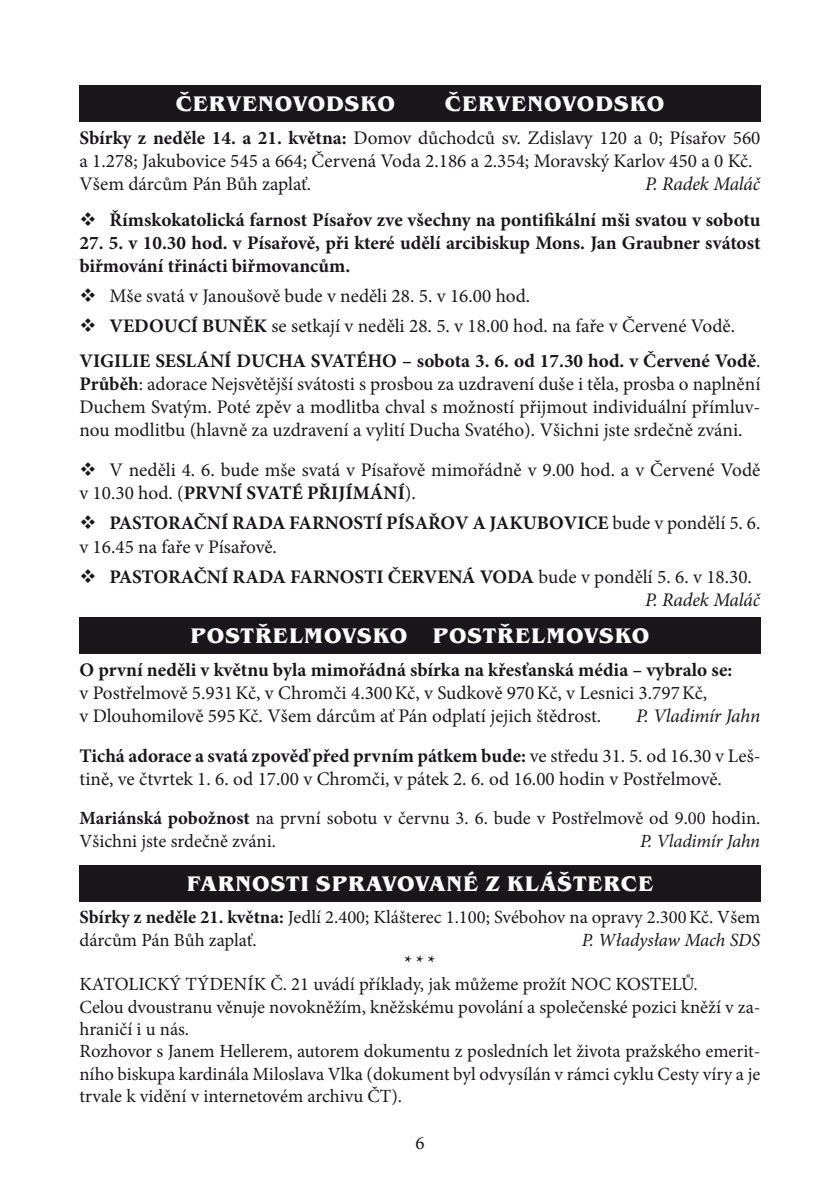
<style>
.page{position:relative;width:840px;height:1191px;background:#fff}
.page>*{position:absolute;margin:0;border:0;box-sizing:border-box;transform-origin:0 0}
.t1{font:700 21.8px "Benguiat Itc TOT";letter-spacing:.045em;color:#fff}
.t2{font:19.2px/23px "Minion Pro";color:#1a171c}
.t3{font:700 19.2px/23px "Minion Pro";color:#1a171c}
.t4{font:italic 19.2px "Minion Pro";letter-spacing:-.005em;color:#1a171c}
.t5{font:19px "Minion Pro";color:#1a171c}
.t6{font:18.6px/22.4px "Minion Pro";color:#1a171c}
.t7{font:italic 18.6px "Minion Pro";letter-spacing:-.01em;color:#1a171c}
.t8{font:700 18.6px "Minion Pro";color:#1a171c}
.s1{font-weight:700}
.s2{font-weight:400}
.s3{font-style:italic}
.s4{font-weight:400;font-style:italic}
</style>
<div class="page">
<div style="left:79px;top:85px;width:681px;height:36px;background:#1a171c"></div>
<div style="left:79px;top:617px;width:681px;height:36px;background:#1a171c"></div>
<div style="left:79px;top:865px;width:681px;height:36px;background:#1a171c"></div>
<p class="t1" style="left:176px;top:91px;width:221px">ČERVENOVODSKO</p>
<p class="t1" style="left:444px;top:91px;width:221px">ČERVENOVODSKO</p>
<p class="t2" style="left:79px;top:127px;width:682px"><span class="s1">Sbírky z neděle 14. a 21. května:</span> Domov důchodců sv. Zdislavy 120 a 0; Písařov 560 a 1.278; Jakubovice 545 a 664; Červená Voda 2.186 a 2.354; Moravský Karlov 450 a 0 Kč.<br>Všem dárcům Pán Bůh zaplať.</p>
<p class="t4" style="left:645px;top:171px;width:116px">P. Radek Maláč</p>
<p class="t3" style="left:79px;top:208px;width:682px">❖ Římskokatolická farnost Písařov zve všechny na pontifikální mši svatou v sobotu</p>
<p class="t3" style="left:79px;top:231px;width:682px">27. 5. v 10.30 hod. v Písařově, při které udělí arcibiskup Mons. Jan Graubner svátost biřmování třinácti biřmovancům.</p>
<p class="t2" style="left:79px;top:284px;width:452px">❖ Mše svatá v Janoušově bude v neděli 28. 5. v 16.00 hod.</p>
<p class="t3" style="left:79px;top:314px;width:45px">❖ VEDO</p>
<p class="t3" style="left:164px;top:314px;width:79px">UCÍ BUNĚK</p>
<p class="t2" style="left:271px;top:314px;width:465px">se setkají v neděli 28. 5. v 18.00 hod. na faře v Červené Vodě.</p>
<p class="t3" style="left:79px;top:349px;width:45px">VIGILIE</p>
<p class="t3" style="left:155px;top:349px;width:12px">SESLÁNÍ</p>
<p class="t2" style="left:79px;top:350px;width:682px;text-align:justify;text-indent:157px"><span class="s1">DUCHA SVATÉHO – sobota 3. 6. od 17.30 hod. v Červené Vodě</span>.<br><span class="s1">Průběh</span>: adorace Nejsvětější svátosti s prosbou za uzdravení duše i těla, prosba o naplnění Duchem Svatým. Poté zpěv a modlitba chval s možností přijmout individuální přímluv&shy;nou modlitbu (hlavně za uzdravení a vylití Ducha Svatého). Všichni jste srdečně zváni.</p>
<p class="t2" style="left:79px;top:458px;width:682px">❖ V neděli 4. 6. bude mše svatá v Písařově mimořádně v 9.00 hod. a v Červené Vodě v 10.30 hod. (<span class="s1">PRVNÍ</span></p>
<p class="t3" style="left:246px;top:481px;width:112px">SVATÉ PŘIJÍMÁNÍ</p>
<p class="t2" style="left:405px;top:482px;width:13px">).</p>
<p class="t3" style="left:79px;top:511px;width:127px">❖ PASTORAČNÍ</p>
<p class="t3" style="left:232px;top:511px;width:107px">RADA FARNOS</p>
<p class="t3" style="left:363px;top:511px;width:398px">TÍ PÍSAŘOV A JAKUBOVICE <span class="s2">bude v pondělí 5. 6.</span></p>
<p class="t2" style="left:79px;top:535px;width:199px">v 16.45 na faře v Písařově.</p>
<p class="t3" style="left:79px;top:565px;width:127px">❖ PASTORAČNÍ</p>
<p class="t3" style="left:232px;top:565px;width:107px">RADA FARNOS</p>
<p class="t3" style="left:364px;top:565px;width:74px">TI ČERVENÁ</p>
<p class="t3" style="left:479px;top:565px;width:15px">VOD</p>
<p class="t2" style="left:644px;top:565px;width:116px;text-indent:-124px"><span class="s1">A</span> bude v pondělí 5. 6. v 18.30.<br><span class="s3">P. Radek Maláč</span></p>
<p class="t1" style="left:190px;top:623px;width:460px">POSTŘELMOVSKO POSTŘELMOVSKO</p>
<p class="t3" style="left:79px;top:658px;width:654px">O první neděli v květnu byla mimořádná sbírka na křesťanská média – vybralo se:</p>
<p class="t2" style="left:79px;top:681px;width:629px">v Postřelmově 5.931Kč, v Chromči 4.300Kč, v Sudkově 970Kč, v Lesnici 3.797Kč, v Dlouhomilově 595Kč. Všem dárcům ať Pán odplatí jejich štědrost.</p>
<p class="t3" style="left:79px;top:696px;width:682px;line-height:39.8px;text-align:right"><span class="s4">P. Vladimír Jahn<br></span>Tichá adorace a svatá zpověď před prvním pátkem bude: <span class="s2">ve středu 31. 5. od 16.30 v Leš-</span></p>
<p class="t2" style="left:79px;top:767px;width:643px">tině, ve čtvrtek 1. 6. od 17.00 v Chromči, v pátek 2. 6. od 16.00 hodin v Postřelmově.</p>
<p class="t6" style="left:79px;top:807px;width:682px"><span class="s1">Mariánská pobožnost</span> na první sobotu v červnu 3. 6. bude v Postřelmově od 9.00 hodin.<br>Všichni jste srdečně zváni.</p>
<p class="t7" style="left:639px;top:828px;width:122px">P. Vladimír Jahn</p>
<p class="t1" style="left:187px;top:871px;width:467px">FARNOSTI SPRAVOVANÉ Z KLÁŠTERCE</p>
<p class="t6" style="left:79px;top:906px;width:682px"><span class="s1">Sbírky z neděle 21. května:</span> Jedlí 2.400; Klášterec 1.100; Svébohov na opravy 2.300Kč. Všem dárcům Pán Bůh zaplať.</p>
<p class="t7" style="left:581px;top:927px;width:180px">P. Władysław Mach SDS</p>
<p class="t8" style="left:404px;top:949px;width:32px">* * *</p>
<p class="t6" style="left:79px;top:973px;width:682px">KATOLICKÝ TÝDENÍK Č. 21 uvádí příklady, jak můžeme prožít NOC KOSTELŮ.<br>Celou dvoustranu věnuje novokněžím, kněžskému povolání a společenské pozici kněží v za&shy;hraničí i u nás.<br>Rozhovor s Janem Hellerem, autorem dokumentu z posledních let života pražského emerit&shy;ního biskupa kardinála Miloslava Vlka (dokument byl odvysílán v rámci cyklu Cesty víry a je trvale k vidění v internetovém archivu ČT).</p>
<p class="t5" style="left:415px;top:1130px;width:11px">6</p>
</div>
